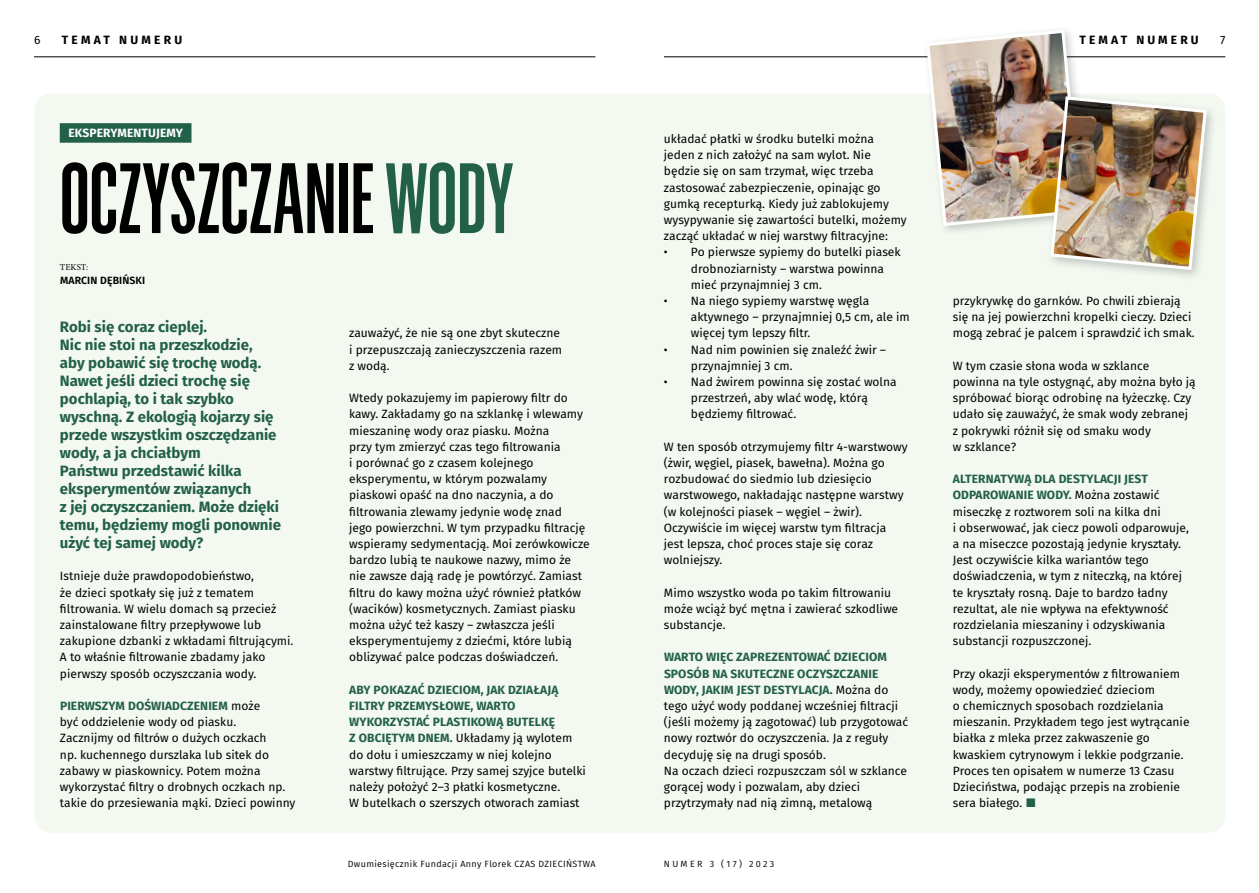
<style>
.page{position:relative;width:1259px;height:893px;background:#fff}
.page>*{position:absolute;margin:0;border:0;box-sizing:border-box;transform-origin:0 0}
.t1{font:500 97.8px "Flama Ultracondensed";color:#000}
._06_Lead_Big{font:700 15px/18px "Fira Sans";color:#22604a}
.t2{font:12px/16.2px "Fira Sans";color:#000}
.t3{font:700 12px "Fira Sans";letter-spacing:.26em;color:#000}
.t4{font:700 12px "Fira Sans";letter-spacing:.01em;color:#fff}
.t5{font:600 10.5px "Fira Sans";letter-spacing:.01em;color:#000}
.t6{font:9px "Fira Sans";letter-spacing:.04em;color:#000}
.t7{font:9px "Fira Sans";letter-spacing:.26em;color:#000}
.t8{font:9px "Minion Pro";color:#000}
.s1{color:#22604a}
.s2{font-weight:700;color:#22604a}
.s3{font-family:"Tabac G2";color:#22604a}
</style>
<div class="page">
<hr style="left:34px;top:57px;width:561px;height:1px;background:#000">
<div style="left:34px;top:94px;width:1191px;height:739px;background:#f3f8f1;border-radius:17px"></div>
<div style="left:60px;top:123px;width:131px;height:20px;background:#22604a"></div>
<hr style="left:664px;top:57px;width:561px;height:1px;background:#000">
<div style="left:921px;top:25px;width:171px;height:212px;background:#000;opacity:.2"></div>
<div style="left:1045px;top:91px;width:173px;height:190px;background:#000;opacity:.2"></div>
<img style="left:924px;top:28px;width:284px;height:244px">
<p class="t2" style="left:34px;top:31px;width:8px">6</p>
<p class="t3" style="left:62px;top:30px;width:122px">TEMAT NUMERU</p>
<p class="t4" style="left:68px;top:123px;width:116px">EKSPERYMENTUJEMY</p>
<p class="t1" style="left:60px;top:139px;width:455px">OCZYSZCZANIE <span class="s1">WODY</span></p>
<p class="t8" style="left:60px;top:261px;width:30px">TEKST:</p>
<p class="t5" style="left:60px;top:271px;width:87px">MARCIN DĘBIŃSKI</p>
<p class="_06_Lead_Big" style="left:60px;top:317px;width:223px">Robi się coraz cieplej.<br>Nic nie stoi na przeszkodzie, aby pobawić się trochę wodą.<br>Nawet jeśli dzieci trochę się pochlapią, to i tak szybko wyschną. Z ekologią kojarzy się przede wszystkim oszczędzanie wody, a ja chciałbym<br>Państwu przedstawić kilka eksperymentów związanych<br>z jej oczyszczaniem. Może dzięki temu, będziemy mogli ponownie użyć tej samej wody?</p>
<p class="t2" style="left:60px;top:568px;width:235px">Istnieje duże prawdopodobieństwo,<br>że dzieci spotkały się już z tematem filtrowania. W wielu domach są przecież zainstalowane filtry przepływowe lub zakupione dzbanki z wkładami filtrującymi.<br>A to właśnie filtrowanie zbadamy jako pierwszy sposób oczyszczania wody.</p>
<p class="t2" style="left:60px;top:697px;width:237px"><span class="s2">PIERWSZYM DOŚWIADCZENIEM</span> może<br>być oddzielenie wody od piasku.<br>Zacznijmy od filtrów o dużych oczkach<br>np. kuchennego durszlaka lub sitek do zabawy w piaskownicy. Potem można wykorzystać filtry o drobnych oczkach np. takie do przesiewania mąki. Dzieci powinny</p>
<p class="t2" style="left:349px;top:325px;width:214px">zauważyć, że nie są one zbyt skuteczne i przepuszczają zanieczyszczenia razem z wodą.</p>
<p class="t2" style="left:349px;top:390px;width:242px">Wtedy pokazujemy im papierowy filtr do kawy. Zakładamy go na szklankę i wlewamy mieszaninę wody oraz piasku. Można<br>przy tym zmierzyć czas tego filtrowania<br>i porównać go z czasem kolejnego eksperymentu, w którym pozwalamy piaskowi opaść na dno naczynia, a do filtrowania zlewamy jedynie wodę znad<br>jego powierzchni. W tym przypadku filtrację wspieramy sedymentacją. Moi zerówkowicze bardzo lubią te naukowe nazwy, mimo że nie zawsze dają radę je powtórzyć. Zamiast filtru do kawy można użyć również płatków (wacików) kosmetycznych. Zamiast piasku można użyć też kaszy – zwłaszcza jeśli eksperymentujemy z dziećmi, które lubią oblizywać palce podczas doświadczeń.</p>
<p class="t2" style="left:349px;top:681px;width:238px"><span class="s2">ABY POKAZAĆ DZIECIOM, JAK DZIAŁAJĄ FILTRY PRZEMYSŁOWE, WARTO WYKORZYSTAĆ PLASTIKOWĄ BUTELKĘ<br>Z OBCIĘTYM DNEM.</span> Układamy ją wylotem do dołu i umieszczamy w niej kolejno warstwy filtrujące. Przy samej szyjce butelki należy położyć 2–3 płatki kosmetyczne.<br>W butelkach o szerszych otworach zamiast</p>
<p class="t2" style="left:664px;top:130px;width:244px">układać płatki w środku butelki można jeden z nich założyć na sam wylot. Nie będzie się on sam trzymał, więc trzeba zastosować zabezpieczenie, opinając go gumką recepturką. Kiedy już zablokujemy wysypywanie się zawartości butelki, możemy zacząć układać w niej warstwy filtracyjne:</p>
<p class="t2" style="left:691px;top:244px;width:211px;text-indent:-27px">• Po pierwsze sypiemy do butelki piasek drobnoziarnisty – warstwa powinna mieć przynajmniej 3 cm.</p>
<p class="t2" style="left:691px;top:292px;width:220px;text-indent:-27px">• Na niego sypiemy warstwę węgla aktywnego – przynajmniej 0,5 cm, ale im więcej tym lepszy filtr.</p>
<p class="t2" style="left:691px;top:341px;width:197px;text-indent:-27px">• Nad nim powinien się znaleźć żwir – przynajmniej 3 cm.</p>
<p class="t2" style="left:691px;top:373px;width:207px;text-indent:-27px">• Nad żwirem powinna się zostać wolna przestrzeń, aby wlać wodę, którą będziemy filtrować.</p>
<p class="t2" style="left:664px;top:438px;width:245px">W ten sposób otrzymujemy filtr 4-warstwowy (żwir, węgiel, piasek, bawełna). Można go rozbudować do siedmio lub dziesięcio warstwowego, nakładając następne warstwy (w kolejności piasek – węgiel – żwir).<br>Oczywiście im więcej warstw tym filtracja jest lepsza, choć proces staje się coraz wolniejszy.</p>
<p class="t2" style="left:664px;top:584px;width:236px">Mimo wszystko woda po takim filtrowaniu może wciąż być mętna i zawierać szkodliwe substancje.</p>
<p class="t2" style="left:664px;top:649px;width:246px"><span class="s2">WARTO WIĘC ZAPREZENTOWAĆ DZIECIOM SPOSÓB NA SKUTECZNE OCZYSZCZANIE WODY, JAKIM JEST DESTYLACJA.</span> Można do tego użyć wody poddanej wcześniej filtracji (jeśli możemy ją zagotować) lub przygotować nowy roztwór do oczyszczenia. Ja z reguły decyduję się na drugi sposób.</p>
<p class="t2" style="left:664px;top:762px;width:245px">Na oczach dzieci rozpuszczam sól w szklance gorącej wody i pozwalam, aby dzieci przytrzymały nad nią zimną, metalową</p>
<p class="t6" style="left:348px;top:858px;width:249px">Dwumiesięcznik Fundacji Anny Florek CZAS DZIECIŃSTWA</p>
<p class="t7" style="left:664px;top:858px;width:112px">NUMER 3 (17) 2023</p>
<p class="t3" style="left:1079px;top:30px;width:121px">TEMAT NUMERU</p>
<p class="t2" style="left:1220px;top:31px;width:7px">7</p>
<p class="t2" style="left:952px;top:292px;width:243px">przykrywkę do garnków. Po chwili zbierają się na jej powierzchni kropelki cieczy. Dzieci mogą zebrać je palcem i sprawdzić ich smak.</p>
<p class="t2" style="left:952px;top:357px;width:244px">W tym czasie słona woda w szklance powinna na tyle ostygnąć, aby można było ją spróbować biorąc odrobinę na łyżeczkę. Czy udało się zauważyć, że smak wody zebranej z pokrywki różnił się od smaku wody<br>w szklance?</p>
<p class="t2" style="left:952px;top:471px;width:238px"><span class="s2">ALTERNATYWĄ DLA DESTYLACJI JEST ODPAROWANIE WODY.</span> Można zostawić miseczkę z roztworem soli na kilka dni<br>i obserwować, jak ciecz powoli odparowuje, a na miseczce pozostają jedynie kryształy.<br>Jest oczywiście kilka wariantów tego doświadczenia, w tym z niteczką, na której te kryształy rosną. Daje to bardzo ładny rezultat, ale nie wpływa na efektywność rozdzielania mieszaniny i odzyskiwania substancji rozpuszczonej.</p>
<p class="t2" style="left:952px;top:665px;width:238px">Przy okazji eksperymentów z filtrowaniem wody, możemy opowiedzieć dzieciom<br>o chemicznych sposobach rozdzielania mieszanin. Przykładem tego jest wytrącanie białka z mleka przez zakwaszenie go kwaskiem cytrynowym i lekkie podgrzanie.<br>Proces ten opisałem w numerze 13 Czasu Dzieciństwa, podając przepis na zrobienie sera białego. <span class="s3">■</span></p>
</div>
